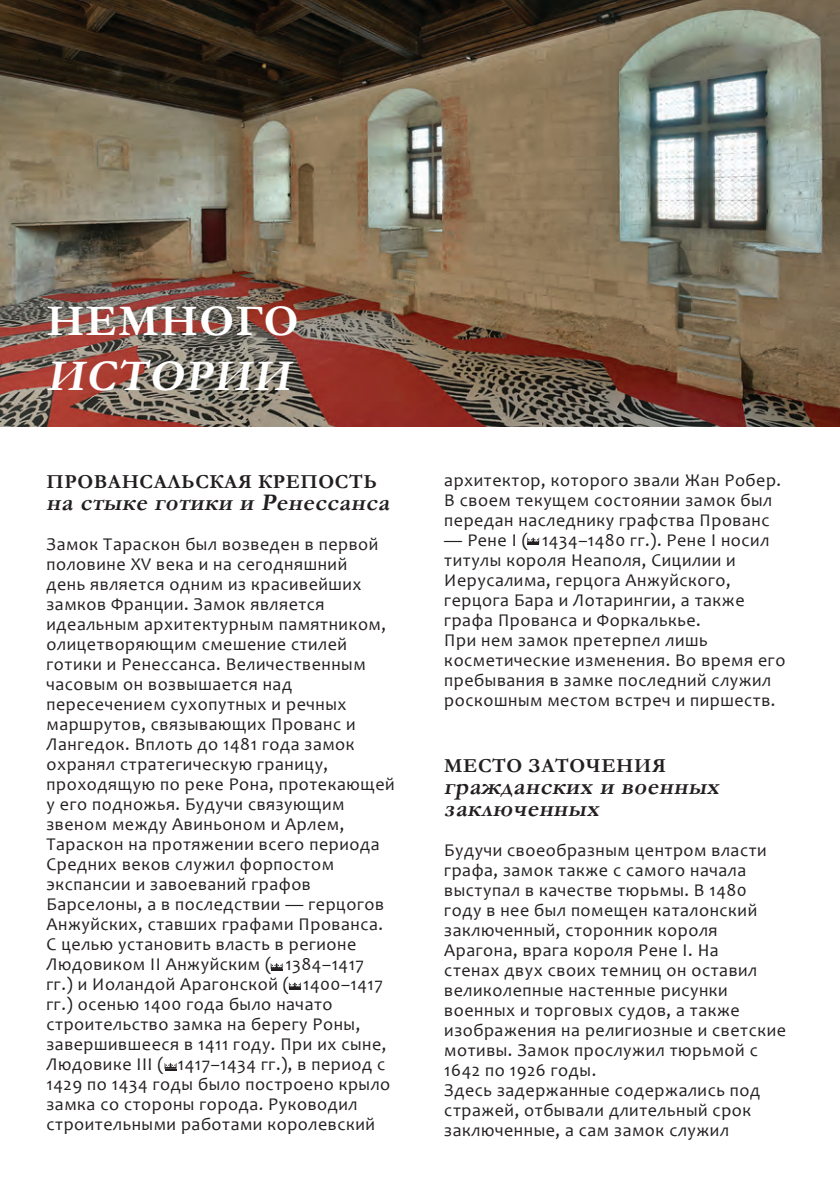
<style>
.page{position:relative;width:840px;height:1191px;background:#fff}
.page>*{position:absolute;margin:0;border:0;box-sizing:border-box;transform-origin:0 0}
.t1{font:700 44px "Garamond";letter-spacing:.03em;color:#fff}
.t2{font:italic 700 44px "Garamond";color:#fff}
.t3{font:italic 700 24px/22px "Garamond";color:#231f20}
.t4{font:700 20px "Garamond";letter-spacing:.03em;color:#231f20}
.t5{font:18px/20px "Candara";letter-spacing:.03em;color:#231f20}
</style>
<div class="page">
<img style="left:0;top:0;width:839px;height:426px">
<svg style="left:270px;top:963px;width:12px;height:7px"></svg>
<svg style="left:289px;top:982px;width:11px;height:7px"></svg>
<svg style="left:527px;top:537px;width:12px;height:8px"></svg>
<svg style="left:164px;top:1063px;width:12px;height:7px"></svg>
<h1 class="t1" style="left:46px;top:291px;width:253px">НЕМНОГО</h1>
<h1 class="t2" style="left:46px;top:346px;width:255px">ИСТОРИИ</h1>
<p class="t4" style="left:46px;top:468px;width:332px">ПРОВАНСАЛЬСКАЯ КРЕПОСТЬ</p>
<h2 class="t3" style="left:46px;top:492px;width:349px">на стыке готики и Ренессанса</h2>
<p class="t5" style="left:46px;top:534px;width:349px">Замок Тараскон был возведен в первой половине XV века и на сегодняшний<br>день является одним из красивейших замков Франции. Замок является идеальным архитектурным памятником, олицетворяющим смешение стилей готики и Ренессанса. Величественным часовым он возвышается над пересечением сухопутных и речных маршрутов, связывающих Прованс и Лангедок. Вплоть до 1481 года замок охранял стратегическую границу, проходящую по реке Рона, протекающей у его подножья. Будучи связующим звеном между Авиньоном и Арлем, Тараскон на протяжении всего периода Средних веков служил форпостом экспансии и завоеваний графов Барселоны, а в последствии — герцогов Анжуйских, ставших графами Прованса.<br>С целью установить власть в регионе Людовиком II Анжуйским ( 1384–1417 гг.) и Иоландой Арагонской ( 1400–1417 гг.) осенью 1400 года было начато строительство замка на берегу Роны, завершившееся в 1411 году. При их сыне, Людовике III ( 1417–1434 гг.), в период с 1429 по 1434 годы было построено крыло замка со стороны города. Руководил строительными работами королевский</p>
<p class="t5" style="left:444px;top:470px;width:338px">архитектор, которого звали Жан Робер.<br>В своем текущем состоянии замок был передан наследнику графства Прованс</p>
<p class="t5" style="left:444px;top:530px;width:342px">— Рене I ( 1434–1480 гг.). Рене I носил титулы короля Неаполя, Сицилии и Иерусалима, герцога Анжуйского, герцога Бара и Лотарингии, а также графа Прованса и Форкалькье.<br>При нем замок претерпел лишь косметические изменения. Во время его пребывания в замке последний служил роскошным местом встреч и пиршеств.</p>
<p class="t4" style="left:444px;top:752px;width:223px">МЕСТО ЗАТОЧЕНИЯ</p>
<h2 class="t3" style="left:444px;top:775px;width:281px">гражданских и военных заключенных</h2>
<p class="t5" style="left:444px;top:840px;width:343px">Будучи своеобразным центром власти графа, замок также с самого начала выступал в качестве тюрьмы. В 1480 году в нее был помещен каталонский заключенный, сторонник короля Арагона, врага короля Рене I. На<br>стенах двух своих темниц он оставил великолепные настенные рисунки военных и торговых судов, а также изображения на религиозные и светские мотивы. Замок прослужил тюрьмой с 1642 по 1926 годы.<br>Здесь задержанные содержались под стражей, отбывали длительный срок заключенные, а сам замок служил</p>
</div>
